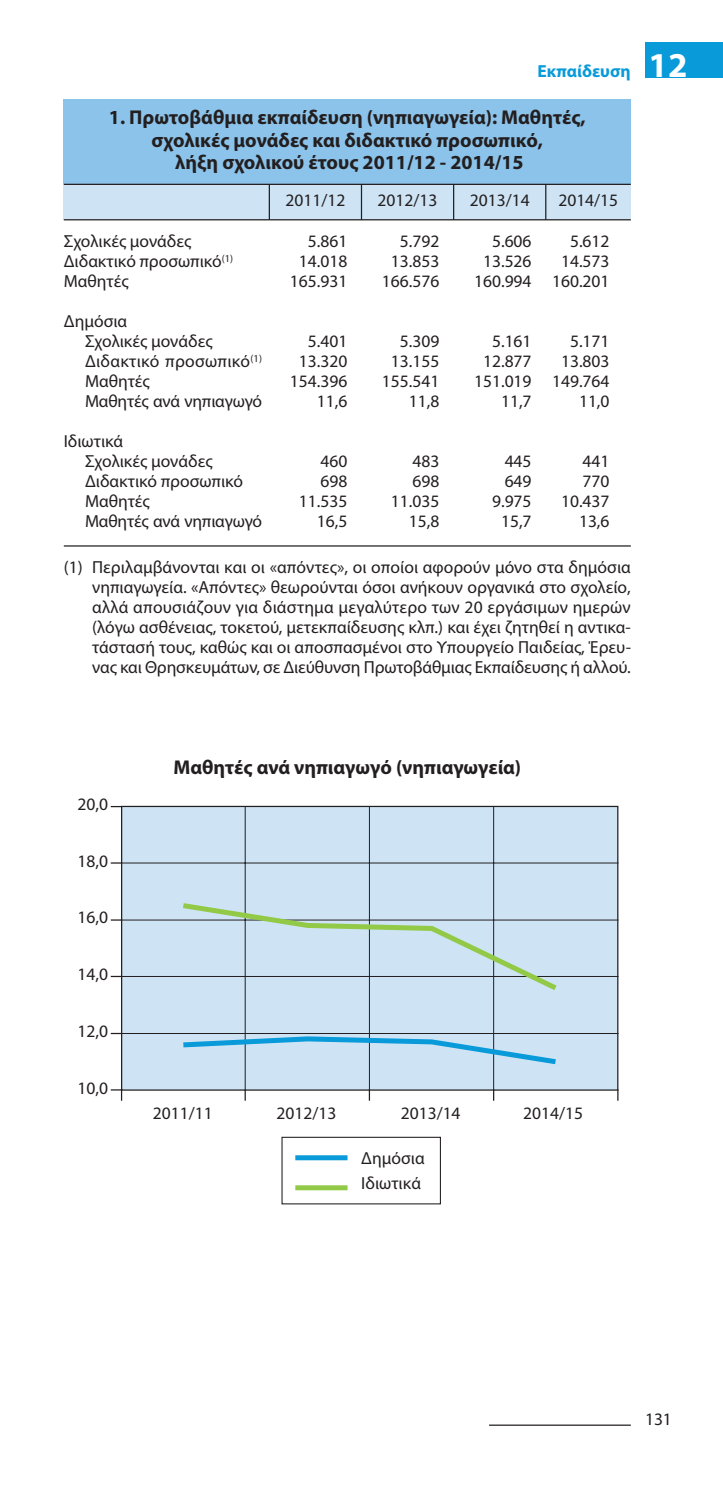
<style>
.page{position:relative;width:723px;height:1489px;background:#fff}
.page>*{position:absolute;margin:0;border:0;box-sizing:border-box;transform-origin:0 0}
.t1{font:700 20px/22.5px "Myriad Pro";color:#231f20;text-align:center}
.t2{font:17.5px/20px "Myriad Pro";color:#231f20}
.t3{font:700 17.5px "Myriad Pro";color:#089ad9}
.s1{font-size:35px;color:#fff}
</style>
<div class="page">
<div style="left:645px;top:43px;width:78px;height:35px;background:#089ad9"></div>
<hr style="left:489px;top:1424px;width:142px;height:1px;background:#231f20">
<div style="left:64px;top:99px;width:567px;height:85px;background:#8cc3ea"></div>
<div style="left:64px;top:184px;width:567px;height:36px;background:#cee4f5"></div>
<hr style="left:269px;top:184px;width:1px;height:36px;background:#231f20">
<hr style="left:361px;top:184px;width:1px;height:36px;background:#231f20">
<hr style="left:453px;top:184px;width:1px;height:36px;background:#231f20">
<hr style="left:545px;top:184px;width:1px;height:36px;background:#231f20">
<hr style="left:64px;top:545px;width:567px;height:1px;background:#231f20">
<hr style="left:64px;top:219px;width:567px;height:1px;background:#231f20">
<hr style="left:64px;top:184px;width:567px;height:1px;background:#231f20">
<div style="left:281px;top:1136px;width:160px;height:68px;border:1px solid #231f20"></div>
<div style="left:295px;top:1155px;width:52px;height:5px;background:#089ad9"></div>
<div style="left:295px;top:1185px;width:52px;height:5px;background:#92c947"></div>
<div style="left:122px;top:806px;width:496px;height:283px;background:#cee4f5"></div>
<div style="left:121px;top:805px;width:497px;height:285px;border:1px solid #231f20"></div>
<hr style="left:493px;top:806px;width:1px;height:284px;background:#231f20">
<hr style="left:369px;top:806px;width:1px;height:284px;background:#231f20">
<hr style="left:245px;top:806px;width:1px;height:284px;background:#231f20">
<hr style="left:121px;top:862px;width:497px;height:1px;background:#231f20">
<hr style="left:121px;top:919px;width:497px;height:1px;background:#231f20">
<hr style="left:121px;top:976px;width:497px;height:1px;background:#231f20">
<hr style="left:121px;top:1033px;width:497px;height:1px;background:#231f20">
<svg style="left:111px;top:975px;width:11px;height:2px"></svg>
<svg style="left:111px;top:1032px;width:11px;height:2px"></svg>
<svg style="left:111px;top:1089px;width:11px;height:11px"></svg>
<svg style="left:183px;top:1034px;width:373px;height:33px"></svg>
<svg style="left:178px;top:899px;width:384px;height:95px"></svg>
<p class="t3" style="left:537px;top:65px;width:151px">Εκπαίδευση <span class="s1">12</span></p>
<p class="t1" style="left:109px;top:108px;width:478px">1. Πρωτοβάθμια εκπαίδευση (νηπιαγωγεία): Mαθητές, σχολικές μονάδες και διδακτικό προσωπικό,<br>λήξη σχολικού έτους 2011/12 - 2014/15</p>
<p class="t2" style="left:285px;top:192px;width:61px">2011/12</p>
<p class="t2" style="left:378px;top:192px;width:61px">2012/13</p>
<p class="t2" style="left:470px;top:192px;width:61px">2013/14</p>
<p class="t2" style="left:558px;top:192px;width:61px">2014/15</p>
<p class="t2" style="left:64px;top:233px;width:171px">Σχολικές μονάδες<br>Διδακτικό προσωπικό<sup>(1)<br></sup>Μαθητές</p>
<p class="t2" style="left:85px;top:313px;width:179px;text-indent:-21px">Δημόσια<br>Σχολικές μονάδες<br>Διδακτικό προσωπικό<sup>(1)<br></sup>Μαθητές<br>Μαθητές ανά νηπιαγωγό</p>
<p class="t2" style="left:85px;top:433px;width:179px;text-indent:-21px">Ιδιωτικά<br>Σχολικές μονάδες<br>Διδακτικό προσωπικό<br>Μαθητές<br>Μαθητές ανά νηπιαγωγό</p>
<p class="t2" style="left:92px;top:558px;width:540px;text-align:justify;text-indent:-28px">(1) Περιλαμβάνονται και οι «απόντες», οι οποίοι αφορούν μόνο στα δημόσια νηπιαγωγεία. «Απόντες» θεωρούνται όσοι ανήκουν οργανικά στο σχολείο, αλλά απουσιάζουν για διάστημα μεγαλύτερο των 20 εργάσιμων ημερών (λόγω ασθένειας, τοκετού, μετεκπαίδευσης κλπ.) και έχει ζητηθεί η αντικα&shy;τάστασή τους, καθώς και οι αποσπασμένοι στο Υπουργείο Παιδείας, Έρευ&shy;νας και Θρησκευμάτων, σε Διεύθυνση Πρωτοβάθμιας Εκπαίδευσης ή αλλού.</p>
<p class="t2" style="left:308px;top:233px;width:41px">5.861</p>
<p class="t2" style="left:400px;top:233px;width:41px">5.792</p>
<p class="t2" style="left:492px;top:233px;width:41px">5.606</p>
<p class="t2" style="left:570px;top:233px;width:41px">5.612</p>
<p class="t2" style="left:299px;top:253px;width:50px">14.018</p>
<p class="t2" style="left:391px;top:253px;width:50px">13.853</p>
<p class="t2" style="left:483px;top:253px;width:50px">13.526</p>
<p class="t2" style="left:561px;top:253px;width:50px">14.573</p>
<p class="t2" style="left:290px;top:273px;width:59px">165.931</p>
<p class="t2" style="left:382px;top:273px;width:59px">166.576</p>
<p class="t2" style="left:474px;top:273px;width:137px">160.994 160.201</p>
<p class="t2" style="left:308px;top:333px;width:41px">5.401</p>
<p class="t2" style="left:400px;top:333px;width:41px">5.309</p>
<p class="t2" style="left:492px;top:333px;width:41px">5.161</p>
<p class="t2" style="left:570px;top:333px;width:41px">5.171</p>
<p class="t2" style="left:299px;top:353px;width:50px">13.320</p>
<p class="t2" style="left:391px;top:353px;width:50px">13.155</p>
<p class="t2" style="left:483px;top:353px;width:50px">12.877</p>
<p class="t2" style="left:561px;top:353px;width:50px">13.803</p>
<p class="t2" style="left:290px;top:373px;width:59px">154.396</p>
<p class="t2" style="left:382px;top:373px;width:59px">155.541</p>
<p class="t2" style="left:474px;top:373px;width:137px">151.019 149.764</p>
<p class="t2" style="left:317px;top:393px;width:32px">11,6</p>
<p class="t2" style="left:409px;top:393px;width:32px">11,8</p>
<p class="t2" style="left:501px;top:393px;width:32px">11,7</p>
<p class="t2" style="left:579px;top:393px;width:32px">11,0</p>
<p class="t2" style="left:320px;top:453px;width:28px">460</p>
<p class="t2" style="left:412px;top:453px;width:28px">483</p>
<p class="t2" style="left:505px;top:453px;width:28px">445</p>
<p class="t2" style="left:583px;top:453px;width:28px">441</p>
<p class="t2" style="left:320px;top:473px;width:28px">698</p>
<p class="t2" style="left:412px;top:473px;width:28px">698</p>
<p class="t2" style="left:505px;top:473px;width:28px">649</p>
<p class="t2" style="left:583px;top:473px;width:28px">770</p>
<p class="t2" style="left:299px;top:493px;width:50px">11.535</p>
<p class="t2" style="left:391px;top:493px;width:50px">11.035</p>
<p class="t2" style="left:492px;top:493px;width:41px">9.975</p>
<p class="t2" style="left:561px;top:493px;width:50px">10.437</p>
<p class="t2" style="left:317px;top:513px;width:32px">16,5</p>
<p class="t2" style="left:409px;top:513px;width:32px">15,8</p>
<p class="t2" style="left:501px;top:513px;width:32px">15,7</p>
<p class="t2" style="left:579px;top:513px;width:32px">13,6</p>
<p class="t2" style="left:78px;top:795px;width:32px">20,0</p>
<p class="t2" style="left:78px;top:852px;width:32px">18,0</p>
<p class="t2" style="left:78px;top:908px;width:32px">16,0</p>
<p class="t2" style="left:78px;top:965px;width:32px">14,0</p>
<p class="t2" style="left:78px;top:1021px;width:32px">12,0</p>
<p class="t2" style="left:78px;top:1079px;width:32px">10,0</p>
<p class="t1" style="left:173px;top:758px;width:349px">Μαθητές ανά νηπιαγωγό (νηπιαγωγεία)</p>
<p class="t2" style="left:153px;top:1104px;width:61px">2011/11</p>
<p class="t2" style="left:276px;top:1104px;width:61px">2012/13</p>
<p class="t2" style="left:401px;top:1104px;width:61px">2013/14</p>
<p class="t2" style="left:523px;top:1104px;width:61px">2014/15</p>
<p class="t2" style="left:361px;top:1146px;width:65px;line-height:25px">Δημόσια<br>Ιδιωτικά</p>
<p class="t2" style="left:645px;top:1409px;width:28px">131</p>
</div>
